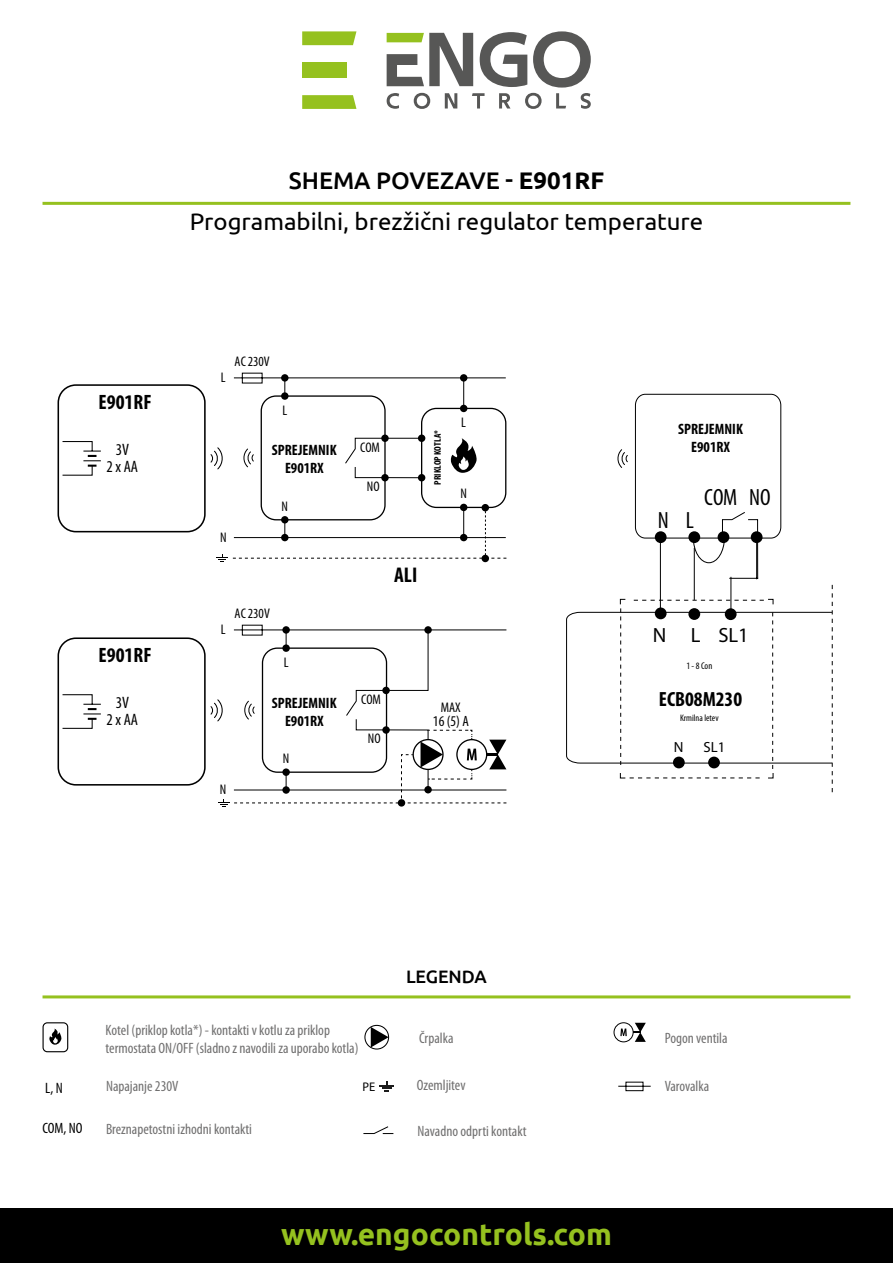
<style>
.page{position:relative;width:893px;height:1263px;background:#fff}
.page>*{position:absolute;margin:0;border:0;box-sizing:border-box;transform-origin:0 0}
.t1{font:700 30px "Ubuntu";color:#95c11f}
.t2{font:24px "Ubuntu";color:#000}
.t3{font:500 24px "Ubuntu";color:#000}
.t4{font:condensed 23.55px "Myriad Pro";color:#000}
.t5{font:700 condensed 21.3px "Myriad Pro";color:#000}
.t6{font:700 condensed 20.85px "Myriad Pro";color:#000}
.t7{font:700 condensed 20.55px "Myriad Pro";color:#000}
.t8{font:20.55px "Myriad Pro";color:#000}
.t9{font:500 18px "Ubuntu";color:#000}
.t10{font:700 condensed 16.5px "Myriad Pro";color:#000}
.t11{font:condensed 16.5px "Myriad Pro";color:#000}
.t12{font:700 condensed 15.15px/18.1px "Myriad Pro";color:#000;text-align:center}
.t13{font:condensed 15px/18px "Myriad Pro";color:#706f6f}
.t14{font:condensed 15px "Myriad Pro";color:#000}
.t15{font:condensed 14.85px "Myriad Pro";color:#000}
.t16{font:14.7px "Myriad Pro";color:#000}
.t17{font:condensed 13.95px/12.3px "Myriad Pro";color:#000;text-align:center}
.t18{font:700 condensed 13.95px "Myriad Pro";color:#000}
.t19{font:12.6px "Myriad Pro";color:#000}
.t20{font:condensed 9.75px "Myriad Pro";color:#000}
.t21{font:700 condensed 9.6px "Myriad Pro";color:#000}
.t22{font:condensed 9.45px "Myriad Pro";color:#000}
.s1{font-weight:700}
</style>
<div class="page">
<svg style="left:387px;top:31px;width:204px;height:78px"></svg>
<svg style="left:302px;top:31px;width:54px;height:14px"></svg>
<svg style="left:302px;top:95px;width:54px;height:14px"></svg>
<div style="left:302px;top:62px;width:45px;height:16px;background:#95c11f"></div>
<div style="left:0;top:1209px;width:893px;height:54px;background:#000"></div>
<hr style="left:43px;top:202px;width:807px;height:3px;background:#95c11f">
<hr style="left:43px;top:995px;width:807px;height:3px;background:#95c11f">
<svg style="left:618px;top:1081px;width:33px;height:10px"></svg>
<svg style="left:363px;top:1126px;width:31px;height:8px"></svg>
<svg style="left:49px;top:1028px;width:13px;height:17px"></svg>
<div style="left:43px;top:1022px;width:25px;height:30px;border:1px solid #000;border-radius:4px"></div>
<svg style="left:379px;top:1081px;width:15px;height:11px"></svg>
<div style="left:364px;top:1025px;width:25px;height:24px;border:1px solid #000;border-radius:50%"></div>
<svg style="left:371px;top:1027px;width:18px;height:20px"></svg>
<div style="left:614px;top:1022px;width:20px;height:20px;border:1px solid #000;border-radius:50%"></div>
<svg style="left:620px;top:1028px;width:7px;height:8px"></svg>
<svg style="left:633px;top:1023px;width:13px;height:19px"></svg>
<div style="left:58px;top:384px;width:148px;height:148px;border:2px solid #000;border-radius:18px"></div>
<div style="left:58px;top:637px;width:148px;height:149px;border:2px solid #000;border-radius:18px"></div>
<svg style="left:210px;top:624px;width:297px;height:183px"></svg>
<svg style="left:62px;top:441px;width:39px;height:35px"></svg>
<svg style="left:62px;top:694px;width:39px;height:35px"></svg>
<div style="left:433px;top:713px;width:36px;height:16px;background:#fff"></div>
<div style="left:271px;top:696px;width:66px;height:30px;background:#fff"></div>
<svg style="left:210px;top:372px;width:297px;height:190px"></svg>
<div style="left:635px;top:394px;width:146px;height:144px;border:1px solid #000;border-radius:10px"></div>
<svg style="left:566px;top:511px;width:267px;height:281px"></svg>
<svg style="left:617px;top:449px;width:11px;height:19px"></svg>
<div style="left:428px;top:418px;width:19px;height:78px;background:#fff"></div>
<h2 class="t3" style="left:289px;top:166px;width:317px">SHEMA POVEZAVE - <span class="s1">E901RF</span></h2>
<h2 class="t2" style="left:190px;top:207px;width:515px">Programabilni, brezžični regulator temperature</h2>
<p class="t10" style="left:105px;top:389px;width:63px">091FLRFv2</p>
<h3 class="t6" style="left:99px;top:389px;width:54px">E901RF</h3>
<p class="t11" style="left:116px;top:440px;width:15px">3V</p>
<p class="t11" style="left:107px;top:456px;width:33px">2 x AA</p>
<p class="t10" style="left:105px;top:642px;width:63px">091FLRFv2</p>
<h3 class="t6" style="left:99px;top:642px;width:54px">E901RF</h3>
<p class="t17" style="left:221px;top:371px;width:6px">L</p>
<p class="t17" style="left:235px;top:355px;width:37px">AC 230V</p>
<p class="t17" style="left:282px;top:404px;width:6px">L</p>
<p class="t17" style="left:220px;top:531px;width:8px">N</p>
<p class="t12" style="left:272px;top:440px;width:66px">SPREJEMNIK<br>E901RX</p>
<p class="t18" style="left:282px;top:449px;width:44px">RXRT510</p>
<p class="t17" style="left:282px;top:500px;width:8px">N</p>
<p class="t17" style="left:221px;top:623px;width:6px">L</p>
<p class="t17" style="left:235px;top:607px;width:37px">AC 230V</p>
<p class="t17" style="left:284px;top:656px;width:6px">L</p>
<p class="t17" style="left:360px;top:441px;width:21px">COM</p>
<p class="t17" style="left:367px;top:480px;width:14px">NO</p>
<p class="t21" style="left:432px;top:484px;width:56px;rotate:-90deg">PRIKLOP KOTLA*</p>
<p class="t17" style="left:461px;top:416px;width:6px">L</p>
<p class="t17" style="left:460px;top:487px;width:8px">N</p>
<h3 class="t5" style="left:394px;top:562px;width:25px">ALI</h3>
<p class="t17" style="left:361px;top:693px;width:21px">COM</p>
<p class="t17" style="left:368px;top:732px;width:14px">NO</p>
<p class="t11" style="left:116px;top:693px;width:15px">3V</p>
<p class="t12" style="left:272px;top:693px;width:66px">SPREJEMNIK<br>E901RX</p>
<p class="t17" style="left:435px;top:701px;width:35px">MAX<br>16 (5) A</p>
<p class="t18" style="left:284px;top:701px;width:44px">RXRT510</p>
<p class="t17" style="left:283px;top:752px;width:8px">N</p>
<p class="t11" style="left:107px;top:709px;width:33px">2 x AA</p>
<p class="t15" style="left:433px;top:712px;width:37px">16 (5) A</p>
<p class="t17" style="left:220px;top:783px;width:8px">N</p>
<p class="t12" style="left:678px;top:420px;width:66px">SPREJEMNIK<br>E901RX</p>
<h3 class="t4" style="left:658px;top:506px;width:38px">N L</h3>
<h3 class="t4" style="left:704px;top:483px;width:68px">COM NO</h3>
<h3 class="t8" style="left:653px;top:623px;width:97px">N L SL1</h3>
<p class="t20" style="left:686px;top:660px;width:28px">1 - 8 Con</p>
<h3 class="t7" style="left:659px;top:686px;width:85px">ECB08M230</h3>
<p class="t16" style="left:674px;top:738px;width:11px">N</p>
<p class="t16" style="left:704px;top:738px;width:23px">SL1</p>
<p class="t22" style="left:680px;top:712px;width:40px">Krmilna letev</p>
<p class="t14" style="left:45px;top:1079px;width:19px">L, N</p>
<p class="t14" style="left:43px;top:1119px;width:41px">COM, NO</p>
<p class="t9" style="left:406px;top:965px;width:82px">LEGENDA</p>
<p class="t13" style="left:106px;top:1020px;width:255px">Kotel (priklop kotla*) - kontakti v kotlu za priklop termostata ON/OFF (sladno z navodili za uporabo kotla)</p>
<p class="t13" style="left:106px;top:1077px;width:74px">Napajanje 230V</p>
<p class="t13" style="left:106px;top:1120px;width:148px">Breznapetostni izhodni kontakti</p>
<p class="t13" style="left:419px;top:1029px;width:36px">Črpalka</p>
<p class="t19" style="left:362px;top:1079px;width:14px">PE</p>
<p class="t13" style="left:417px;top:1076px;width:50px">Ozemljitev</p>
<p class="t13" style="left:418px;top:1121px;width:110px">Navadno odprti kontakt</p>
<h1 class="t1" style="left:281px;top:1216px;width:332px">www.engocontrols.com</h1>
<p class="t13" style="left:665px;top:1029px;width:64px">Pogon ventila</p>
<p class="t13" style="left:665px;top:1077px;width:46px">Varovalka</p>
</div>
